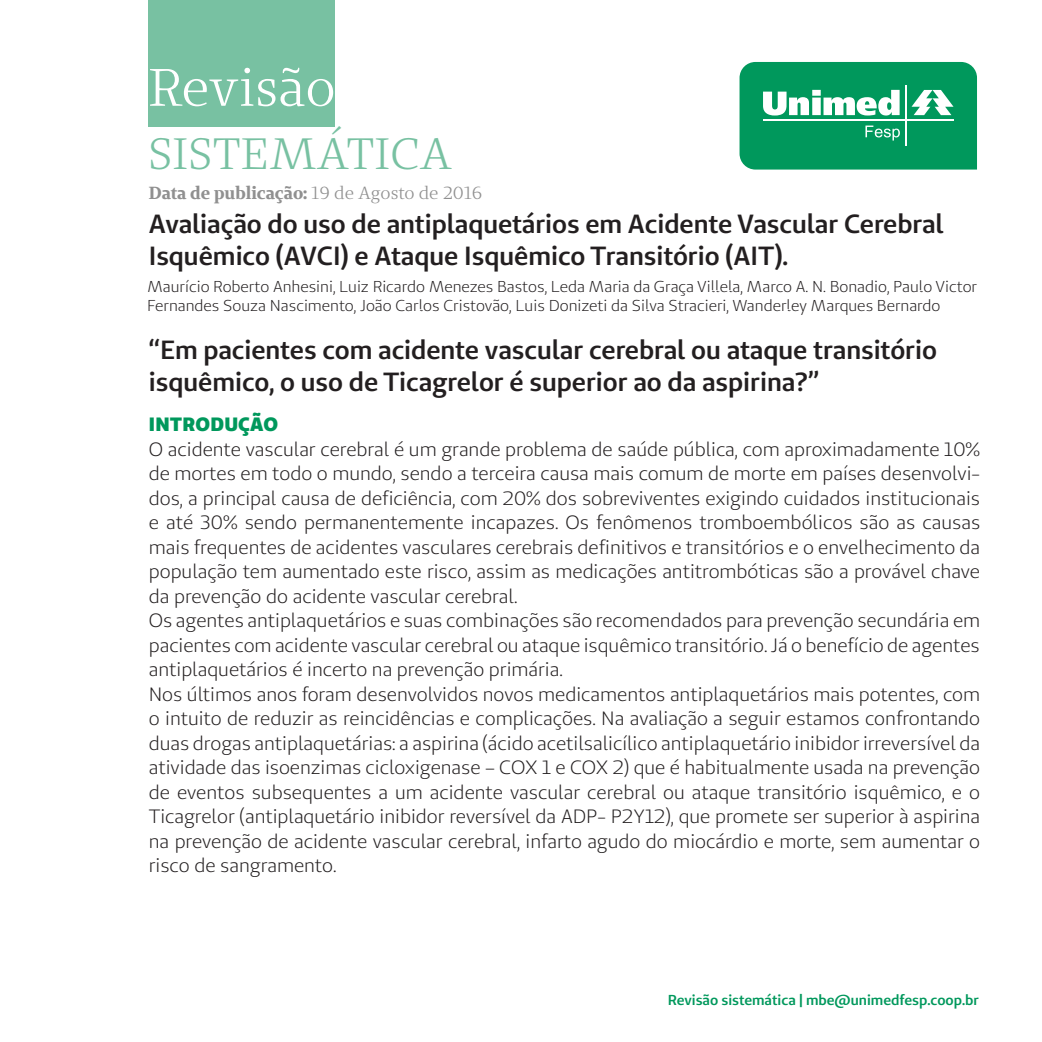
<style>
.page{position:relative;width:1042px;height:1042px;background:#fff}
.page>*{position:absolute;margin:0;border:0;box-sizing:border-box;transform-origin:0 0}
.t1{font:52.5px "Unimed Serif";color:#fff}
.t2{font:43.75px "Unimed Serif";letter-spacing:.01em;color:#78c1a2}
.Título{font:600 26.25px/31.5px "Unimed Sans";color:#231f20}
.Texto{font:19.25px/24.5px "Unimed Sans";color:#231f20;text-align:justify}
.Intertítulo{font:900 19.25px "Unimed Sans";letter-spacing:.01em;color:#00985c}
.t3{font:700 17.5px "Unimed Serif";color:#909090}
.Referências{font:15.75px/18.9px "Unimed Sans";color:#231f20}
.t4{font:600 14.35px "Unimed Sans";color:#00985c}
.s1{font-weight:400}
</style>
<div class="page">
<div style="left:148px;top:0;width:186px;height:127px;background:#78c1a2"></div>
<svg style="left:739px;top:62px;width:238px;height:108px;background:#24a673"></svg>
<h1 class="t1" style="left:148px;top:54px;width:189px">Revisão</h1>
<h2 class="t2" style="left:148px;top:126px;width:305px">SISTEMÁTICA</h2>
<p class="t3" style="left:149px;top:181px;width:335px">Data de publicação: <span class="s1">19 de Agosto de 2016</span></p>
<p class="Título" style="left:149px;top:208px;width:796px">Avaliação do uso de antiplaquetários em Acidente Vascular Cerebral<br>Isquêmico (AVCI) e Ataque Isquêmico Transitório (AIT).</p>
<p class="Referências" style="left:147px;top:277px;width:831px">Maurício Roberto Anhesini, Luiz Ricardo Menezes Bastos, Leda Maria da Graça Villela, Marco A. N. Bonadio, Paulo Victor<br>Fernandes Souza Nascimento, João Carlos Cristovão, Luis Donizeti da Silva Stracieri, Wanderley Marques Bernardo</p>
<p class="Título" style="left:149px;top:334px;width:789px">“Em pacientes com acidente vascular cerebral ou ataque transitório isquêmico, o uso de Ticagrelor é superior ao da aspirina?”</p>
<p class="Intertítulo" style="left:149px;top:411px;width:131px">INTRODUÇÃO</p>
<p class="Texto" style="left:149px;top:436px;width:833px">O acidente vascular cerebral é um grande problema de saúde pública, com aproximadamente 10% de mortes em todo o mundo, sendo a terceira causa mais comum de morte em países desenvolvi&shy;dos, a principal causa de deficiência, com 20% dos sobreviventes exigindo cuidados institucionais e até 30% sendo permanentemente incapazes. Os fenômenos tromboembólicos são as causas mais frequentes de acidentes vasculares cerebrais definitivos e transitórios e o envelhecimento da população tem aumentado este risco, assim as medicações antitrombóticas são a provável chave da prevenção do acidente vascular cerebral.</p>
<p class="Texto" style="left:149px;top:608px;width:833px">Os agentes antiplaquetários e suas combinações são recomendados para prevenção secundária em pacientes com acidente vascular cerebral ou ataque isquêmico transitório. Já o benefício de agentes antiplaquetários é incerto na prevenção primária.</p>
<p class="Texto" style="left:149px;top:681px;width:833px">Nos últimos anos foram desenvolvidos novos medicamentos antiplaquetários mais potentes, com o intuito de reduzir as reincidências e complicações. Na avaliação a seguir estamos confrontando duas drogas antiplaquetárias: a aspirina (ácido acetilsalicílico antiplaquetário inibidor irreversível da atividade das isoenzimas cicloxigenase – COX 1 e COX 2) que é habitualmente usada na prevenção de eventos subsequentes a um acidente vascular cerebral ou ataque transitório isquêmico, e o Ticagrelor (antiplaquetário inibidor reversível da ADP- P2Y12), que promete ser superior à aspirina na prevenção de acidente vascular cerebral, infarto agudo do miocárdio e morte, sem aumentar o risco de sangramento.</p>
<p class="t4" style="left:668px;top:990px;width:313px">Revisão sistemática | mbe@unimedfesp.coop.br</p>
</div>
